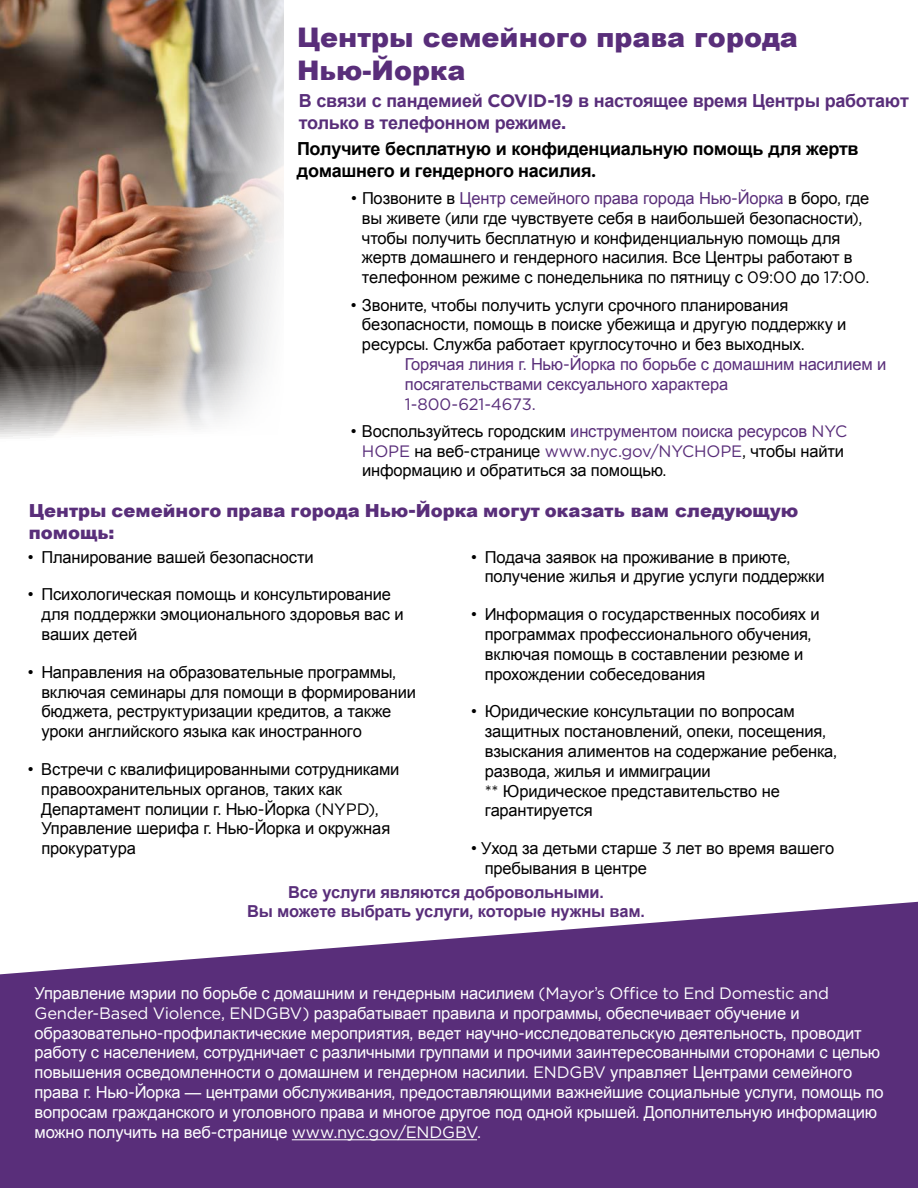
<style>
.page{position:relative;width:918px;height:1188px;background:#fff}
.page>*{position:absolute;margin:0;border:0;box-sizing:border-box;transform-origin:0 0}
.t1{font:900 27px/32.4px "Arial";color:#592e7a}
.t2{font:700 18px/21.6px "Arial";letter-spacing:-.015em;color:#000}
.t3{font:700 18px/21.6px "Arial";letter-spacing:-.015em;color:#592e7a}
.t4{font:900 18px/21.6px "Arial";color:#592e7a}
.t5{font:16.5px/19.8px "Arial";letter-spacing:-.01em;color:#000}
.t6{font:16.5px/19.8px "Arial";letter-spacing:-.01em;color:#fff}
.t7{font:16.5px/19.8px "Arial";letter-spacing:-.01em;color:#592e7a}
.t8{font:700 16.5px/19.8px "Arial";letter-spacing:-.015em;color:#592e7a;text-align:center}
.t9{font:16.5px "Gotham";letter-spacing:-.01em;color:#592e7a}
.s1{font-family:"Gotham"}
.s2{font-family:"Gotham Rounded"}
.s3{color:#592e7a}
.s4{font-family:"Gotham";color:#592e7a}
.s5{color:#000}
.s6{font-family:"Arial";color:#000}
.s7{font-family:"Gotham";font-weight:500}
</style>
<div class="page">
<svg style="left:0;top:902px;width:918px;height:286px;background:#6e488a"></svg>
<hr style="left:292px;top:1140px;width:185px;height:1px;background:#fff">
<img style="left:0;top:0;width:283px;height:437px">
<h1 class="t1" style="left:297px;top:21px;width:502px">Центры семейного права города<br>Нью-Йорка</h1>
<p class="t3" style="left:299px;top:91px;width:612px">В связи с пандемией <span class="s1">COVID-19</span> в настоящее время Центры работают только в телефонном режиме<span class="s1">.</span></p>
<p class="t2" style="left:297px;top:139px;width:563px">Получите бесплатную и конфиденциальную помощь для жертв домашнего и гендерного насилия<span class="s2">.</span></p>
<p class="t5" style="left:362px;top:188px;width:509px;text-indent:-11px">• Позвоните в <span class="s3">Центр семейного права города Нью</span><span class="s4">-</span><span class="s3">Йорка</span> в боро<span class="s1">,</span> где вы живете <span class="s1">(</span>или где чувствуете себя в наибольшей безопасности<span class="s1">), </span>чтобы получить бесплатную и конфиденциальную помощь для жертв домашнего и гендерного насилия<span class="s1">.</span> Все Центры работают в телефонном режиме с понедельника по пятницу с <span class="s1">09:00</span> до <span class="s1">17:00.</span></p>
<p class="t5" style="left:362px;top:295px;width:486px;text-indent:-11px">• Звоните<span class="s1">,</span> чтобы получить услуги срочного планирования безопасности<span class="s1">,</span> помощь в поиске убежища и другую поддержку и ресурсы<span class="s1">.</span> Служба работает круглосуточно и без выходных<span class="s1">.</span></p>
<p class="t7" style="left:405px;top:354px;width:483px">Горячая линия г<span class="s1">.</span> Нью<span class="s1">-</span>Йорка по борьбе с домашним насилием и посягательствами сексуального характера</p>
<p class="t9" style="left:405px;top:393px;width:132px">1-800-621-4673.</p>
<p class="t7" style="left:351px;top:421px;width:498px"><span class="s5">• Воспользуйтесь городским</span> инструментом поиска ресурсов <span class="s1">NYC</span></p>
<p class="t9" style="left:362px;top:440px;width:484px">HOPE <span class="s6">на веб</span><span class="s5">-</span><span class="s6">странице</span> www.nyc.gov/NYCHOPE<span class="s5">,</span> <span class="s6">чтобы найти</span></p>
<p class="t5" style="left:362px;top:461px;width:306px">информацию и обратиться за помощью<span class="s1">.</span></p>
<p class="t4" style="left:29px;top:499px;width:771px">Центры семейного права города Нью<span class="s1">-</span>Йорка могут оказать вам следующую помощь:</p>
<p class="t5" style="left:28px;top:547px;width:287px">• Планирование вашей безопасности</p>
<p class="t5" style="left:41px;top:585px;width:364px;text-indent:-13px">• Психологическая помощь и консультирование для поддержки эмоционального здоровья вас и ваших детей</p>
<p class="t5" style="left:41px;top:662px;width:376px;text-indent:-13px">• Направления на образовательные программы<span class="s1">, </span>включая семинары для помощи в формировании бюджета<span class="s1">,</span> реструктуризации кредитов<span class="s1">,</span> а также уроки английского языка как иностранного</p>
<p class="t5" style="left:41px;top:759px;width:360px;text-indent:-13px">• Встречи с квалифицированными сотрудниками правоохранительных органов<span class="s1">,</span> таких как Департамент полиции г<span class="s1">.</span> Нью<span class="s1">-</span>Йорка <span class="s1">(NYPD), </span>Управление шерифа г<span class="s1">.</span> Нью<span class="s1">-</span>Йорка и окружная прокуратура</p>
<p class="t5" style="left:485px;top:547px;width:341px;text-indent:-13px">• Подача заявок на проживание в приюте<span class="s1">, </span>получение жилья и другие услуги поддержки</p>
<p class="t5" style="left:485px;top:605px;width:336px;text-indent:-13px">• Информация о государственных пособиях и программах профессионального обучения<span class="s1">, </span>включая помощь в составлении резюме и прохождении собеседования</p>
<p class="t5" style="left:485px;top:702px;width:354px;text-indent:-13px">• Юридические консультации по вопросам защитных постановлений<span class="s1">,</span> опеки<span class="s1">,</span> посещения<span class="s1">, </span>взыскания алиментов на содержание ребенка<span class="s1">, </span>развода<span class="s1">,</span> жилья и иммиграции<br><span class="s1">**</span> Юридическое представительство не гарантируется</p>
<p class="t5" style="left:485px;top:839px;width:351px;text-indent:-14px">• Уход за детьми старше <span class="s1">3</span> лет во время вашего пребывания в центре</p>
<p class="t8" style="left:247px;top:882px;width:399px">Все услуги являются добровольными<span class="s7">.<br></span>Вы можете выбрать услуги<span class="s7">,</span> которые нужны вам<span class="s7">.</span></p>
<p class="t6" style="left:34px;top:983px;width:851px">Управление мэрии по борьбе с домашним и гендерным насилием <span class="s1">(Mayor</span>’<span class="s1">s Office to End Domestic and Gender-Based Violence, ENDGBV)</span> разрабатывает правила и программы<span class="s1">,</span> обеспечивает обучение и образовательно<span class="s1">-</span>профилактические мероприятия<span class="s1">,</span> ведет научно<span class="s1">-</span>исследовательскую деятельность<span class="s1">,</span> проводит работу с населением<span class="s1">,</span> сотрудничает с различными группами и прочими заинтересованными сторонами с целью повышения осведомленности о домашнем и гендерном насилии<span class="s1">. ENDGBV</span> управляет Центрами семейного права г<span class="s1">.</span> Нью<span class="s1">-</span>Йорка — центрами обслуживания<span class="s1">,</span> предоставляющими важнейшие социальные услуги<span class="s1">,</span> помощь по вопросам гражданского и уголовного права и многое другое под одной крышей<span class="s1">.</span> Дополнительную информацию можно получить на веб<span class="s1">-</span>странице <span class="s1">www.nyc.gov/ENDGBV.</span></p>
</div>
